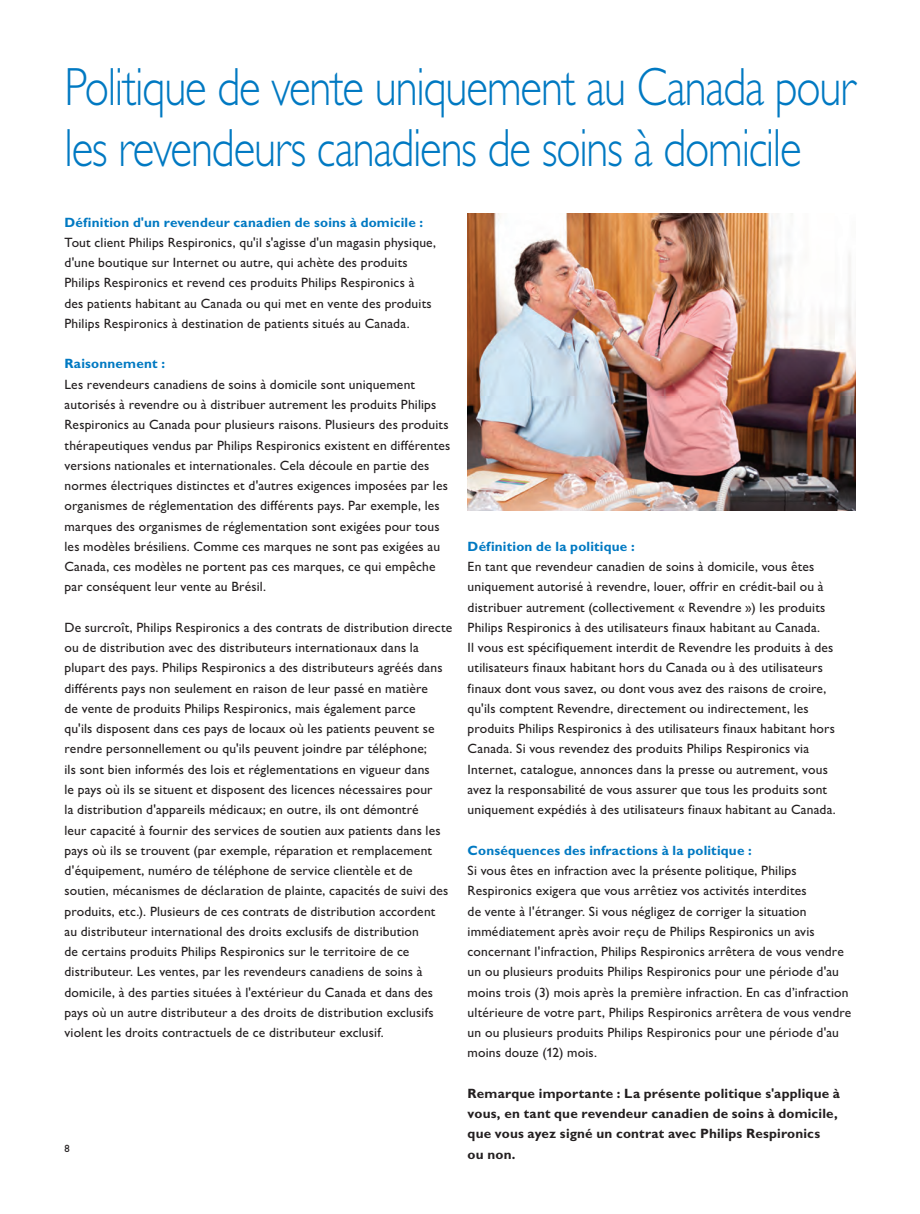
<style>
.page{position:relative;width:920px;height:1214px;background:#fff}
.page>*{position:absolute;margin:0;border:0;box-sizing:border-box;transform-origin:0 0}
.t1{font:54px/60.8px "Gill Sans Alt One WGL Light";letter-spacing:-.025em;color:#0079c2;scale:.83 1}
.t2{font:13.5px/20.2px "Gill Sans Alt One WGL";letter-spacing:.015em;color:#231f20}
.t3{font:700 13.5px/20.2px "Gill Sans Alt One WGL";letter-spacing:.015em;color:#231f20}
.t4{font:700 13.5px "Gill Sans Alt One WGL";letter-spacing:.015em;color:#0079c2}
.t5{font:10.5px "Gill Sans Alt One WGL";color:#231f20}
</style>
<div class="page">
<img style="left:468px;top:213px;width:387px;height:297px">
<h1 class="t1" style="left:65px;top:57px;width:954px">Politique de vente uniquement au Canada pour les revendeurs canadiens de soins à domicile</h1>
<p class="t4" style="left:65px;top:213px;width:360px">Définition d'un revendeur canadien de soins à domicile :</p>
<p class="t2" style="left:65px;top:232px;width:373px">Tout client Philips Respironics, qu'il s'agisse d'un magasin physique, d'une boutique sur Internet ou autre, qui achète des produits Philips Respironics et revend ces produits Philips Respironics à des patients habitant au Canada ou qui met en vente des produits Philips Respironics à destination de patients situés au Canada.</p>
<p class="t4" style="left:65px;top:354px;width:102px">Raisonnement :</p>
<p class="t2" style="left:65px;top:374px;width:387px">Les revendeurs canadiens de soins à domicile sont uniquement autorisés à revendre ou à distribuer autrement les produits Philips Respironics au Canada pour plusieurs raisons. Plusieurs des produits thérapeutiques vendus par Philips Respironics existent en différentes versions nationales et internationales. Cela découle en partie des normes électriques distinctes et d'autres exigences imposées par les organismes de réglementation des différents pays. Par exemple, les marques des organismes de réglementation sont exigées pour tous les modèles brésiliens. Comme ces marques ne sont pas exigées au Canada, ces modèles ne portent pas ces marques, ce qui empêche par conséquent leur vente au Brésil.</p>
<p class="t2" style="left:65px;top:617px;width:389px">De surcroît, Philips Respironics a des contrats de distribution directe ou de distribution avec des distributeurs internationaux dans la plupart des pays. Philips Respironics a des distributeurs agréés dans différents pays non seulement en raison de leur passé en matière<br>de vente de produits Philips Respironics, mais également parce<br>qu'ils disposent dans ces pays de locaux où les patients peuvent se rendre personnellement ou qu'ils peuvent joindre par téléphone;<br>ils sont bien informés des lois et réglementations en vigueur dans<br>le pays où ils se situent et disposent des licences nécessaires pour<br>la distribution d'appareils médicaux; en outre, ils ont démontré<br>leur capacité à fournir des services de soutien aux patients dans les pays où ils se trouvent (par exemple, réparation et remplacement d'équipement, numéro de téléphone de service clientèle et de soutien, mécanismes de déclaration de plainte, capacités de suivi des produits, etc.). Plusieurs de ces contrats de distribution accordent<br>au distributeur international des droits exclusifs de distribution<br>de certains produits Philips Respironics sur le territoire de ce distributeur. Les ventes, par les revendeurs canadiens de soins à domicile, à des parties situées à l'extérieur du Canada et dans des pays où un autre distributeur a des droits de distribution exclusifs violent les droits contractuels de ce distributeur exclusif.</p>
<p class="t5" style="left:65px;top:1141px;width:7px">8</p>
<p class="t4" style="left:468px;top:537px;width:169px">Définition de la politique :</p>
<p class="t2" style="left:468px;top:556px;width:370px">En tant que revendeur canadien de soins à domicile, vous êtes uniquement autorisé à revendre, louer, offrir en crédit-bail ou à distribuer autrement (collectivement « Revendre ») les produits Philips Respironics à des utilisateurs finaux habitant au Canada.<br>Il vous est spécifiquement interdit de Revendre les produits à des utilisateurs finaux habitant hors du Canada ou à des utilisateurs finaux dont vous savez, ou dont vous avez des raisons de croire, qu'ils comptent Revendre, directement ou indirectement, les produits Philips Respironics à des utilisateurs finaux habitant hors Canada. Si vous revendez des produits Philips Respironics via Internet, catalogue, annonces dans la presse ou autrement, vous avez la responsabilité de vous assurer que tous les produits sont uniquement expédiés à des utilisateurs finaux habitant au Canada.</p>
<p class="t4" style="left:468px;top:840px;width:286px">Conséquences des infractions à la politique :</p>
<p class="t2" style="left:468px;top:860px;width:385px">Si vous êtes en infraction avec la présente politique, Philips Respironics exigera que vous arrêtiez vos activités interdites<br>de vente à l'étranger. Si vous négligez de corriger la situation immédiatement après avoir reçu de Philips Respironics un avis concernant l'infraction, Philips Respironics arrêtera de vous vendre un ou plusieurs produits Philips Respironics pour une période d'au moins trois (3) mois après la première infraction. En cas d’infraction ultérieure de votre part, Philips Respironics arrêtera de vous vendre un ou plusieurs produits Philips Respironics pour une période d'au moins douze (12) mois.</p>
<p class="t3" style="left:468px;top:1082px;width:374px">Remarque importante : La présente politique s'applique à vous, en tant que revendeur canadien de soins à domicile, que vous ayez signé un contrat avec Philips Respironics<br>ou non.</p>
</div>
